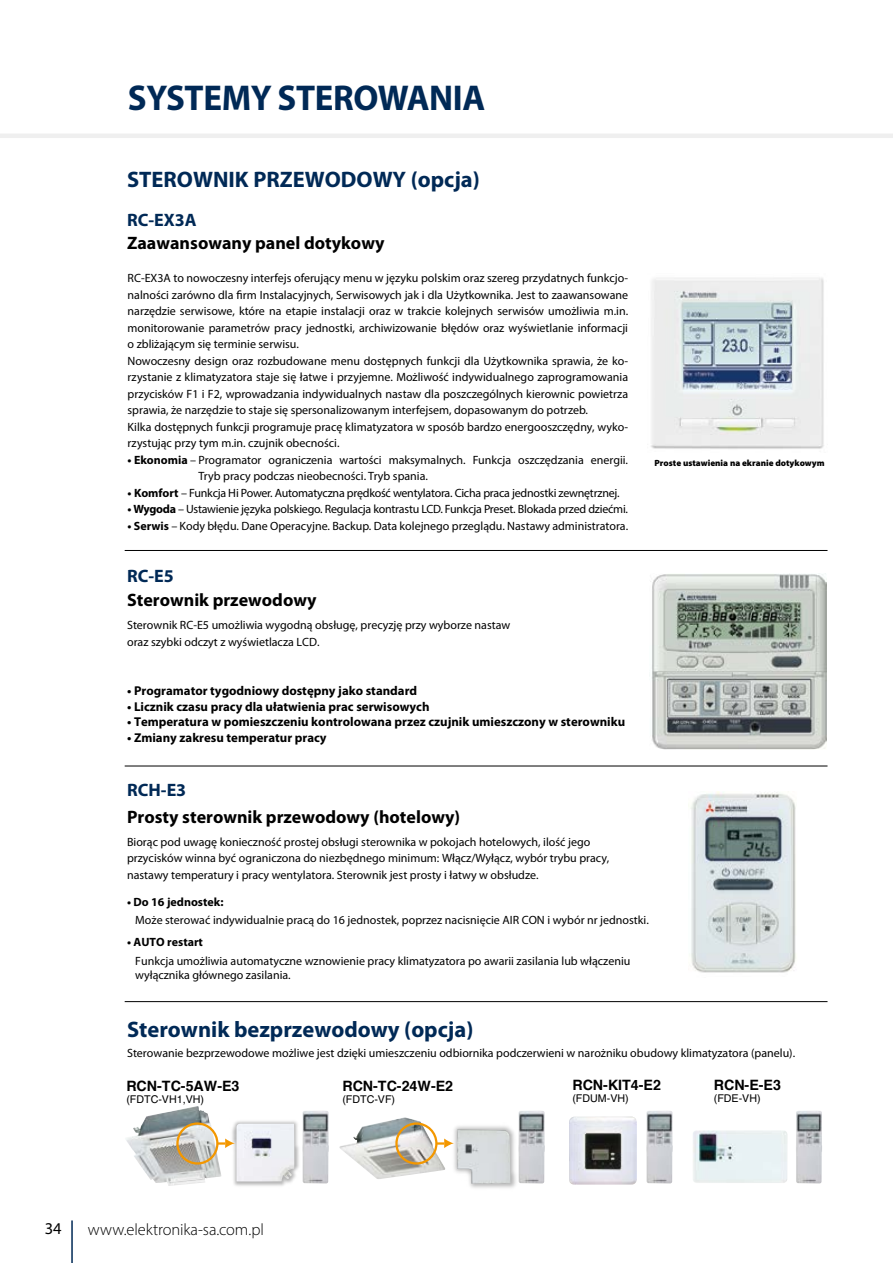
<style>
.page{position:relative;width:893px;height:1263px;background:#fff}
.page>*{position:absolute;margin:0;border:0;box-sizing:border-box;transform-origin:0 0}
.t1{font:700 36px "Myriad Pro";letter-spacing:-.01em;color:#002956}
.t2{font:700 22.5px "Myriad Pro";color:#002956}
.t3{font:700 18px "Myriad Pro";color:#000}
.t4{font:700 18px "Myriad Pro";color:#002956}
.t5{font:300 16.5px "Myriad Pro";letter-spacing:-.005em;color:#000}
.t6{font:16.5px "Myriad Pro";color:#000}
.t7{font:700 14.25px "Helvetica";color:#000}
.t8{font:700 12.9px "Myriad Pro";color:#000}
.t9{font:12px/16.5px "Myriad Pro";color:#000}
.t10{font:12px "Myriad Pro";letter-spacing:-.02em;color:#000}
.t11{font:700 12px "Myriad Pro";color:#000}
.t12{font:10.65px "Helvetica";color:#000}
.t13{font:900 9px "Myriad Pro";color:#000}
.s1{font-weight:700}
</style>
<div class="page">
<hr style="left:125px;top:550px;width:702px;height:1px;background:#000">
<hr style="left:125px;top:766px;width:702px;height:1px;background:#000">
<hr style="left:125px;top:1001px;width:702px;height:1px;background:#000">
<img style="left:650px;top:573px;width:177px;height:176px">
<img style="left:691px;top:791px;width:105px;height:182px">
<img style="left:651px;top:278px;width:173px;height:171px">
<img style="left:232px;top:1121px;width:67px;height:65px">
<img style="left:237px;top:1124px;width:57px;height:57px">
<img style="left:339px;top:1117px;width:106px;height:62px">
<div style="left:395px;top:1122px;width:42px;height:42px;border:2px solid #f39700;border-radius:50%"></div>
<svg style="left:436px;top:1138px;width:14px;height:10px"></svg>
<img style="left:646px;top:1111px;width:27px;height:72px">
<img style="left:569px;top:1117px;width:68px;height:67px">
<img style="left:796px;top:1111px;width:26px;height:72px">
<img style="left:693px;top:1130px;width:95px;height:53px">
<img style="left:518px;top:1111px;width:27px;height:72px">
<img style="left:450px;top:1123px;width:69px;height:65px">
<img style="left:457px;top:1129px;width:53px;height:54px">
<img style="left:126px;top:1106px;width:96px;height:80px">
<div style="left:176px;top:1122px;width:42px;height:42px;border:2px solid #f39700;border-radius:50%"></div>
<svg style="left:217px;top:1138px;width:18px;height:10px"></svg>
<img style="left:302px;top:1111px;width:27px;height:72px">
<hr style="left:71px;top:1220px;width:2px;height:43px;background:#002956">
<hr style="left:892px;top:1220px;width:1px;height:43px;background:#002956">
<hr style="left:0;top:134px;width:893px;height:4px;background:#efefef">
<h1 class="t1" style="left:128px;top:74px;width:359px">SYSTEMY STEROWANIA</h1>
<h2 class="t2" style="left:127px;top:165px;width:354px">STEROWNIK PRZEWODOWY (opcja)</h2>
<h3 class="t4" style="left:127px;top:209px;width:71px">RC-EX3A</h3>
<h3 class="t3" style="left:127px;top:232px;width:259px">Zaawansowany panel dotykowy</h3>
<p class="t9" style="left:128px;top:270px;width:502px">RC-EX3A to nowoczesny interfejs oferujący menu w języku polskim oraz szereg przydatnych funkcjo&shy;nalności zarówno dla firm Instalacyjnych, Serwisowych jak i dla Użytkownika. Jest to zaawansowane narzędzie serwisowe, które na etapie instalacji oraz w trakcie kolejnych serwisów umożliwia m.in. monitorowanie parametrów pracy jednostki, archiwizowanie błędów oraz wyświetlanie informacji o zbliżającym się terminie serwisu.<br>Nowoczesny design oraz rozbudowane menu dostępnych funkcji dla Użytkownika sprawia, że ko&shy;rzystanie z klimatyzatora staje się łatwe i przyjemne. Możliwość indywidualnego zaprogramowania przycisków F1 i F2, wprowadzania indywidualnych nastaw dla poszczególnych kierownic powietrza sprawia, że narzędzie to staje się spersonalizowanym interfejsem, dopasowanym do potrzeb.<br>Kilka dostępnych funkcji programuje pracę klimatyzatora w sposób bardzo energooszczędny, wyko&shy;rzystując przy tym m.in. czujnik obecności.</p>
<p class="t9" style="left:199px;top:451px;width:431px;text-indent:-71px"><span class="s1">• Ekonomia</span> – Programator ograniczenia wartości maksymalnych. Funkcja oszczędzania energii.<br>Tryb pracy podczas nieobecności. Tryb spania.</p>
<p class="t10" style="left:128px;top:485px;width:493px"><span class="s1">• Komfort</span> – Funkcja Hi Power. Automatyczna prędkość wentylatora. Cicha praca jednostki zewnętrznej.</p>
<p class="t10" style="left:128px;top:502px;width:502px"><span class="s1">• Wygoda</span> – Ustawienie języka polskiego. Regulacja kontrastu LCD. Funkcja Preset. Blokada przed dziećmi.</p>
<p class="t9" style="left:128px;top:517px;width:502px"><span class="s1">• Serwis</span> – Kody błędu. Dane Operacyjne. Backup. Data kolejnego przeglądu. Nastawy administratora.</p>
<h3 class="t4" style="left:127px;top:564px;width:48px">RC-E5</h3>
<h3 class="t3" style="left:127px;top:588px;width:191px">Sterownik przewodowy</h3>
<p class="t9" style="left:127px;top:617px;width:385px">Sterownik RC-E5 umożliwia wygodną obsługę, precyzję przy wyborze nastaw oraz szybki odczyt z wyświetlacza LCD.</p>
<p class="t8" style="left:127px;top:682px;width:292px">• Programator tygodniowy dostępny jako standard</p>
<p class="t8" style="left:127px;top:698px;width:304px">• Licznik czasu pracy dla ułatwienia prac serwisowych</p>
<p class="t8" style="left:127px;top:714px;width:500px">• Temperatura w pomieszczeniu kontrolowana przez czujnik umieszczony w sterowniku</p>
<p class="t8" style="left:127px;top:729px;width:201px">• Zmiany zakresu temperatur pracy</p>
<h3 class="t4" style="left:127px;top:779px;width:61px">RCH-E3</h3>
<h3 class="t3" style="left:127px;top:805px;width:335px">Prosty sterownik przewodowy (hotelowy)</h3>
<p class="t9" style="left:127px;top:833px;width:484px">Biorąc pod uwagę konieczność prostej obsługi sterownika w pokojach hotelowych, ilość jego przycisków winna być ograniczona do niezbędnego minimum: Włącz/Wyłącz, wybór trybu pracy, nastawy temperatury i pracy wentylatora. Sterownik jest prosty i łatwy w obsłudze.</p>
<p class="t13" style="left:654px;top:457px;width:172px">Proste ustawienia na ekranie dotykowym</p>
<p class="t11" style="left:127px;top:894px;width:98px">• Do 16 jednostek:</p>
<p class="t9" style="left:135px;top:912px;width:515px">Może sterować indywidualnie pracą do 16 jednostek, poprzez nacisnięcie AIR CON i wybór nr jednostki.</p>
<p class="t11" style="left:127px;top:934px;width:77px">• AUTO restart</p>
<p class="t9" style="left:135px;top:953px;width:497px;line-height:14.4px">Funkcja umożliwia automatyczne wznowienie pracy klimatyzatora po awarii zasilania lub włączeniu wyłącznika głównego zasilania.</p>
<h2 class="t2" style="left:127px;top:1014px;width:348px">Sterownik bezprzewodowy (opcja)</h2>
<p class="t9" style="left:127px;top:1044px;width:670px">Sterowanie bezprzewodowe możliwe jest dzięki umieszczeniu odbiornika podczerwieni w narożniku obudowy klimatyzatora (panelu).</p>
<p class="t7" style="left:126px;top:1076px;width:115px">RCN-TC-5AW-E3</p>
<p class="t12" style="left:126px;top:1093px;width:79px">(FDTC-VH1,VH)</p>
<p class="t7" style="left:342px;top:1076px;width:112px">RCN-TC-24W-E2</p>
<p class="t12" style="left:342px;top:1093px;width:54px">(FDTC-VF)</p>
<p class="t7" style="left:572px;top:1076px;width:90px">RCN-KIT4-E2</p>
<p class="t7" style="left:714px;top:1076px;width:69px">RCN-E-E3</p>
<p class="t12" style="left:572px;top:1092px;width:58px">(FDUM-VH)</p>
<p class="t12" style="left:714px;top:1092px;width:48px">(FDE-VH)</p>
<h3 class="t6" style="left:45px;top:1218px;width:18px">34</h3>
<h3 class="t5" style="left:88px;top:1219px;width:178px">www.elektronika-sa.com.pl</h3>
</div>
